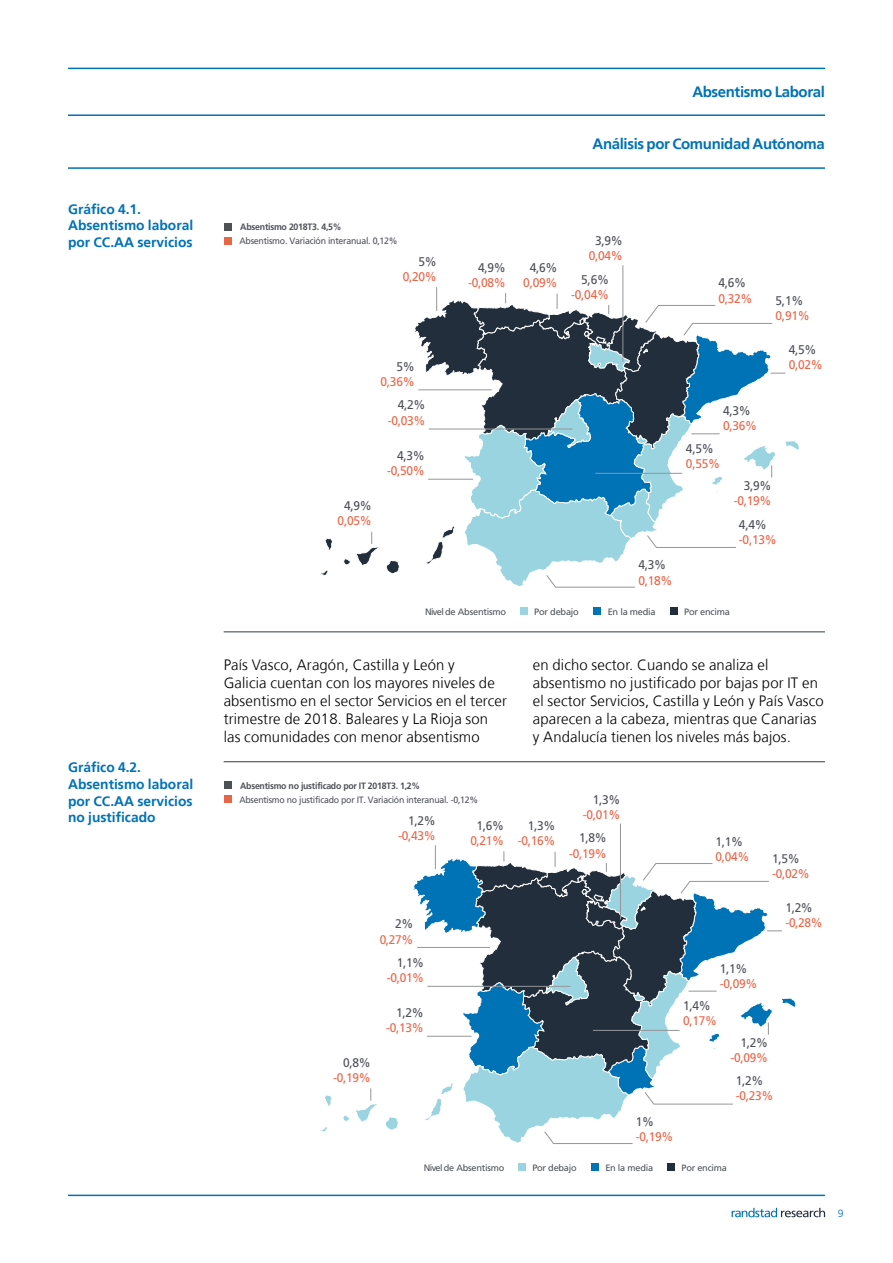
<style>
.page{position:relative;width:893px;height:1263px;background:#fff}
.page>*{position:absolute;margin:0;border:0;box-sizing:border-box;transform-origin:0 0}
.t1{font:300 15px/18px "Frutiger";letter-spacing:.01em;color:#000}
.t2{font:700 15px "Frutiger";letter-spacing:-.025em;color:#0072b6}
.t3{font:700 13.8px/16.5px "Frutiger";color:#0072b6}
.t4{font:12.6px "Frutiger";letter-spacing:-.025em;color:#ea6649;scale:.95 1}
.t5{font:12.6px "Frutiger";color:#4f5159;scale:.95 1}
.t6{font:12.45px "Frutiger";letter-spacing:-.025em;color:#ea6649;scale:.95 1}
.t7{font:12.45px "Frutiger";color:#4f5159;scale:.95 1}
.t8{font:300 10.5px "Frutiger";color:#0072b6}
.t9{font:9.3px "Frutiger";letter-spacing:-.025em;color:#4d5257}
.t10{font:9.3px "Frutiger";letter-spacing:-.025em;color:#4f5159;scale:.95 1}
.t11{font:700 9.3px "Frutiger";letter-spacing:-.025em;color:#4f5159;scale:.95 1}
.t12{font:9.15px "Frutiger";letter-spacing:-.025em;color:#4f5159;scale:.95 1}
.t13{font:9.15px "Frutiger";letter-spacing:-.025em;color:#4d5257}
.t14{font:700 9.15px "Frutiger";letter-spacing:-.025em;color:#4f5159;scale:.95 1}
</style>
<div class="page">
<hr style="left:68px;top:1194px;width:757px;height:2px;background:#0072b6">
<hr style="left:68px;top:68px;width:757px;height:1px;background:#0072b6">
<hr style="left:68px;top:114px;width:757px;height:2px;background:#0072b6">
<hr style="left:68px;top:167px;width:757px;height:2px;background:#0072b6">
<svg style="left:732px;top:1208px;width:93px;height:9px"></svg>
<hr style="left:224px;top:761px;width:601px;height:1px;background:#2e3c45">
<hr style="left:224px;top:631px;width:601px;height:1px;background:#2e3c45">
<hr style="left:623px;top:266px;width:1px;height:95px;background:#939699">
<svg style="left:320px;top:287px;width:479px;height:301px"></svg>
<div style="left:225px;top:237px;width:7px;height:7px;background:#e86648"></div>
<div style="left:225px;top:223px;width:7px;height:7px;background:#4d5257"></div>
<div style="left:520px;top:607px;width:7px;height:7px;background:#9ad4e0"></div>
<div style="left:594px;top:607px;width:7px;height:7px;background:#0072b6"></div>
<div style="left:670px;top:607px;width:7px;height:7px;background:#222e3b"></div>
<hr style="left:429px;top:429px;width:143px;height:1px;background:#939699">
<hr style="left:620px;top:824px;width:1px;height:95px;background:#939699">
<svg style="left:320px;top:846px;width:476px;height:298px"></svg>
<div style="left:225px;top:796px;width:7px;height:7px;background:#e86648"></div>
<div style="left:225px;top:782px;width:7px;height:7px;background:#4d5257"></div>
<div style="left:519px;top:1164px;width:7px;height:7px;background:#9ad4e0"></div>
<div style="left:591px;top:1164px;width:7px;height:7px;background:#0072b6"></div>
<div style="left:668px;top:1164px;width:7px;height:7px;background:#222e3b"></div>
<hr style="left:428px;top:986px;width:142px;height:1px;background:#939699">
<p class="t3" style="left:68px;top:202px;width:127px">Gráfico 4.1.<br>Absentismo laboral por CC.AA servicios</p>
<p class="t3" style="left:68px;top:760px;width:127px">Gráfico 4.2.<br>Absentismo laboral por CC.AA servicios no justificado</p>
<p class="t2" style="left:692px;top:86px;width:134px">Absentismo Laboral</p>
<p class="t2" style="left:593px;top:137px;width:234px">Análisis por Comunidad Autónoma</p>
<p class="t11" style="left:240px;top:222px;width:108px">Absentismo 2018T3. 4,5%</p>
<p class="t10" style="left:239px;top:236px;width:168px">Absentismo. Variación interanual. 0,12%</p>
<p class="t5" style="left:419px;top:254px;width:21px">5%</p>
<p class="t4" style="left:403px;top:270px;width:37px">0,20%</p>
<p class="t5" style="left:396px;top:359px;width:21px">5%</p>
<p class="t4" style="left:381px;top:374px;width:37px">0,36%</p>
<p class="t5" style="left:398px;top:398px;width:31px">4,2%</p>
<p class="t4" style="left:388px;top:413px;width:41px">-0,03%</p>
<p class="t5" style="left:344px;top:498px;width:31px">4,9%</p>
<p class="t4" style="left:338px;top:514px;width:37px">0,05%</p>
<p class="t5" style="left:397px;top:448px;width:31px">4,3%</p>
<p class="t4" style="left:387px;top:463px;width:41px">-0,50%</p>
<p class="t5" style="left:478px;top:260px;width:31px">4,9%</p>
<p class="t4" style="left:468px;top:275px;width:41px">-0,08%</p>
<p class="t5" style="left:530px;top:260px;width:31px">4,6%</p>
<p class="t4" style="left:523px;top:275px;width:37px">0,09%</p>
<p class="t5" style="left:595px;top:233px;width:31px">3,9%</p>
<p class="t4" style="left:589px;top:249px;width:37px">0,04%</p>
<p class="t5" style="left:581px;top:272px;width:31px">5,6%</p>
<p class="t4" style="left:571px;top:288px;width:41px">-0,04%</p>
<p class="t5" style="left:638px;top:558px;width:31px">4,3%</p>
<p class="t4" style="left:638px;top:573px;width:37px">0,18%</p>
<p class="t5" style="left:718px;top:276px;width:31px">4,6%</p>
<p class="t4" style="left:718px;top:291px;width:37px">0,32%</p>
<p class="t5" style="left:723px;top:403px;width:31px">4,3%</p>
<p class="t4" style="left:723px;top:418px;width:37px">0,36%</p>
<p class="t5" style="left:686px;top:441px;width:31px">4,5%</p>
<p class="t4" style="left:686px;top:456px;width:37px">0,55%</p>
<p class="t5" style="left:776px;top:293px;width:31px">5,1%</p>
<p class="t4" style="left:776px;top:309px;width:37px">0,91%</p>
<p class="t5" style="left:789px;top:342px;width:31px">4,5%</p>
<p class="t4" style="left:789px;top:357px;width:37px">0,02%</p>
<p class="t5" style="left:744px;top:478px;width:31px">3,9%</p>
<p class="t4" style="left:734px;top:494px;width:41px">-0,19%</p>
<p class="t5" style="left:739px;top:517px;width:31px">4,4%</p>
<p class="t4" style="left:739px;top:532px;width:41px">-0,13%</p>
<p class="t9" style="left:425px;top:606px;width:83px">Nivel de Absentismo</p>
<p class="t9" style="left:534px;top:606px;width:46px">Por debajo</p>
<p class="t9" style="left:608px;top:606px;width:50px">En la media</p>
<p class="t9" style="left:684px;top:606px;width:47px">Por encima</p>
<p class="t1" style="left:224px;top:657px;width:285px">País Vasco, Aragón, Castilla y León y<br>Galicia cuentan con los mayores niveles de absentismo en el sector Servicios en el tercer trimestre de 2018. Baleares y La Rioja son las comunidades con menor absentismo</p>
<p class="t1" style="left:533px;top:657px;width:292px">en dicho sector. Cuando se analiza el absentismo no justificado por bajas por IT en el sector Servicios, Castilla y León y País Vasco aparecen a la cabeza, mientras que Canarias y Andalucía tienen los niveles más bajos.</p>
<p class="t14" style="left:240px;top:780px;width:191px">Absentismo no justificado por IT 2018T3. 1,2%</p>
<p class="t12" style="left:239px;top:794px;width:253px">Absentismo no justificado por IT. Variación interanual. -0,12%</p>
<p class="t7" style="left:408px;top:813px;width:30px">1,2%</p>
<p class="t6" style="left:398px;top:828px;width:41px">-0,43%</p>
<p class="t7" style="left:477px;top:818px;width:30px">1,6%</p>
<p class="t6" style="left:470px;top:833px;width:37px">0,21%</p>
<p class="t7" style="left:528px;top:818px;width:30px">1,3%</p>
<p class="t6" style="left:518px;top:833px;width:41px">-0,16%</p>
<p class="t7" style="left:593px;top:792px;width:30px">1,3%</p>
<p class="t6" style="left:583px;top:807px;width:41px">-0,01%</p>
<p class="t7" style="left:579px;top:831px;width:30px">1,8%</p>
<p class="t6" style="left:569px;top:846px;width:41px">-0,19%</p>
<p class="t7" style="left:343px;top:1055px;width:30px">0,8%</p>
<p class="t6" style="left:333px;top:1070px;width:41px">-0,19%</p>
<p class="t7" style="left:395px;top:917px;width:21px">2%</p>
<p class="t6" style="left:380px;top:932px;width:37px">0,27%</p>
<p class="t7" style="left:397px;top:955px;width:30px">1,1%</p>
<p class="t6" style="left:387px;top:970px;width:41px">-0,01%</p>
<p class="t7" style="left:396px;top:1005px;width:30px">1,2%</p>
<p class="t6" style="left:386px;top:1020px;width:41px">-0,13%</p>
<p class="t7" style="left:715px;top:834px;width:30px">1,1%</p>
<p class="t6" style="left:715px;top:849px;width:37px">0,04%</p>
<p class="t7" style="left:772px;top:852px;width:30px">1,5%</p>
<p class="t6" style="left:772px;top:867px;width:41px">-0,02%</p>
<p class="t7" style="left:785px;top:900px;width:30px">1,2%</p>
<p class="t6" style="left:785px;top:915px;width:41px">-0,28%</p>
<p class="t7" style="left:636px;top:1114px;width:21px">1%</p>
<p class="t6" style="left:636px;top:1129px;width:41px">-0,19%</p>
<p class="t7" style="left:720px;top:961px;width:30px">1,1%</p>
<p class="t6" style="left:720px;top:976px;width:41px">-0,09%</p>
<p class="t7" style="left:683px;top:998px;width:30px">1,4%</p>
<p class="t6" style="left:683px;top:1013px;width:37px">0,17%</p>
<p class="t7" style="left:741px;top:1036px;width:30px">1,2%</p>
<p class="t6" style="left:731px;top:1051px;width:41px">-0,09%</p>
<p class="t7" style="left:736px;top:1074px;width:30px">1,2%</p>
<p class="t6" style="left:736px;top:1089px;width:41px">-0,23%</p>
<p class="t13" style="left:424px;top:1162px;width:82px">Nivel de Absentismo</p>
<p class="t13" style="left:532px;top:1162px;width:46px">Por debajo</p>
<p class="t13" style="left:605px;top:1162px;width:49px">En la media</p>
<p class="t13" style="left:681px;top:1162px;width:47px">Por encima</p>
<p class="t8" style="left:838px;top:1209px;width:7px">9</p>
</div>
